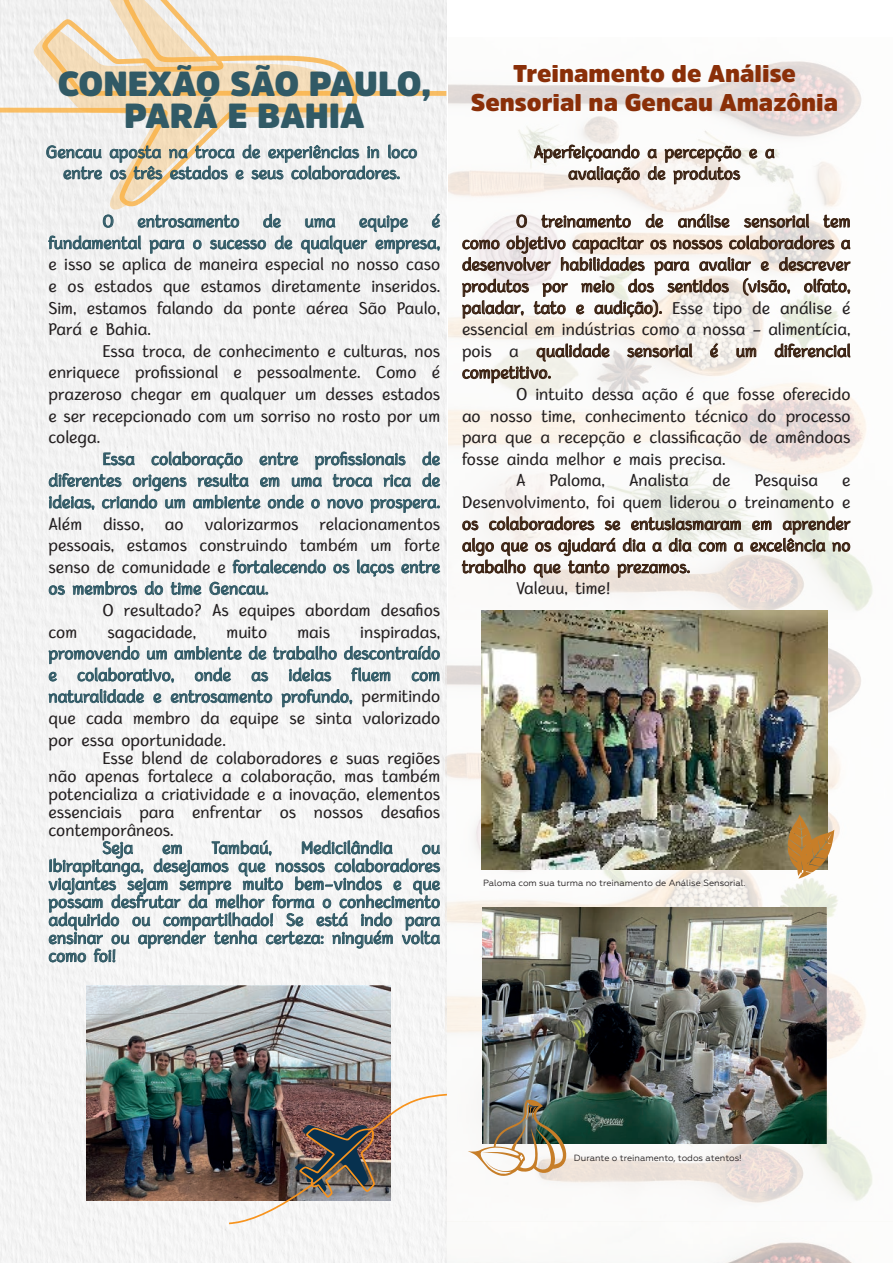
<style>
.page{position:relative;width:893px;height:1263px;background:#fff}
.page>*{position:absolute;margin:0;border:0;box-sizing:border-box;transform-origin:0 0}
.t1{font:900 34.5px/31.5px "Amsi Pro";color:#315a66;text-align:center}
.t2{font:900 24px/28.8px "Amsi Pro";color:#8a2f08;text-align:center}
.t3{font:18px/21.6px "Bertina";color:#231f20;text-align:justify}
.t4{font:18px/21.6px "Bertina";color:#315a66;text-align:justify}
.t5{font:18px/21.6px "Bertina";color:#3a2111;text-align:justify}
.t6{font:9px "Geometria";color:#231f20}
.s1{color:#315a66}
.s2{color:#231f20}
</style>
<div class="page">
<img style="left:449px;top:61px;width:424px;height:559px">
<img style="left:446px;top:620px;width:427px;height:643px">
<div style="left:0;top:206px;width:446px;height:1057px;background:#f3f3f3"></div>
<svg style="left:48px;top:438px;width:393px;height:91px"></svg>
<svg style="left:333px;top:563px;width:17px;height:11px"></svg>
<svg style="left:357px;top:559px;width:37px;height:18px"></svg>
<svg style="left:401px;top:546px;width:40px;height:48px"></svg>
<svg style="left:48px;top:585px;width:17px;height:10px"></svg>
<svg style="left:72px;top:568px;width:65px;height:48px"></svg>
<svg style="left:145px;top:581px;width:18px;height:14px"></svg>
<svg style="left:170px;top:582px;width:32px;height:33px"></svg>
<svg style="left:209px;top:546px;width:117px;height:69px"></svg>
<svg style="left:48px;top:630px;width:392px;height:94px"></svg>
<svg style="left:48px;top:824px;width:393px;height:159px"></svg>
<svg style="left:0;top:0;width:446px;height:206px;fill:#f2eded"></svg>
<svg style="left:46px;top:129px;width:395px;height:141px"></svg>
<img style="left:86px;top:985px;width:304px;height:216px">
<img style="left:229px;top:1094px;width:218px;height:130px">
<svg style="left:750px;top:503px;width:101px;height:69px"></svg>
<svg style="left:461px;top:500px;width:282px;height:94px"></svg>
<svg style="left:462px;top:131px;width:389px;height:268px"></svg>
<img style="left:483px;top:908px;width:343px;height:236px">
<img style="left:468px;top:1100px;width:104px;height:76px">
<img style="left:482px;top:611px;width:345px;height:259px">
<svg style="left:788px;top:814px;width:46px;height:64px"></svg>
<h1 class="t1" style="left:58px;top:68px;width:375px">CONEXÃO SÃO PAULO,<br>PARÁ E BAHIA</h1>
<p class="t4" style="left:46px;top:141px;width:373px;line-height:21px;text-align:center">Gencau aposta na troca de experiências in loco entre os três estados e seus colaboradores.</p>
<p class="t4" style="left:49px;top:210px;width:393px;text-align:right">é<br>fundamental para o sucesso de qualquer empresa,</p>
<p class="t3" style="left:49px;top:253px;width:393px">e isso se aplica de maneira especial no nosso caso e os estados que estamos diretamente inseridos.<br>Sim, estamos falando da ponte aérea São Paulo, Pará e Bahia.</p>
<p class="t3" style="left:49px;top:340px;width:393px;text-indent:54px">Essa troca, de conhecimento e culturas, nos enriquece profissional e pessoalmente. Como é prazeroso chegar em qualquer um desses estados e ser recepcionado com um sorriso no rosto por um colega.</p>
<p class="t4" style="left:49px;top:448px;width:393px;text-indent:54px">Essa colaboração entre profissionais de diferentes origens resulta em uma troca rica de ideias, criando um ambiente onde o novo prospera.</p>
<p class="t3" style="left:49px;top:512px;width:393px">Além disso, ao valorizarmos relacionamentos pessoais, estamos construindo também um forte senso de comunidade e <span class="s1">fortalecendo os laços entre os membros do time Gencau.</span></p>
<p class="t3" style="left:103px;top:599px;width:339px">O resultado? As equipes abordam desafios</p>
<p class="t3" style="left:49px;top:620px;width:30px">com</p>
<p class="t3" style="left:107px;top:620px;width:90px">sagacidade,</p>
<p class="t3" style="left:227px;top:620px;width:42px">muito</p>
<p class="t3" style="left:297px;top:620px;width:34px">mais</p>
<p class="t3" style="left:360px;top:620px;width:81px">inspiradas,</p>
<p class="t4" style="left:49px;top:642px;width:393px">promovendo um ambiente de trabalho descontraído e colaborativo, onde as ideias fluem com naturalidade e entrosamento profundo, <span class="s2">permitindo que cada membro da equipe se sinta valorizado por essa oportunidade.</span></p>
<p class="t3" style="left:49px;top:748px;width:393px;line-height:18px;text-indent:54px">Esse blend de colaboradores e suas regiões não apenas fortalece a colaboração, mas também potencializa a criatividade e a inovação, elementos essenciais para enfrentar os nossos desafios contemporâneos.</p>
<p class="t4" style="left:103px;top:836px;width:32px">Seja</p>
<p class="t4" style="left:162px;top:836px;width:22px">em</p>
<p class="t4" style="left:212px;top:836px;width:62px">Tambaú,</p>
<p class="t4" style="left:301px;top:836px;width:93px">Medicilândia</p>
<p class="t4" style="left:103px;top:210px;width:13px">O</p>
<p class="t4" style="left:137px;top:210px;width:104px">entrosamento</p>
<p class="t4" style="left:263px;top:210px;width:20px">de</p>
<p class="t4" style="left:305px;top:210px;width:32px">uma</p>
<p class="t4" style="left:359px;top:210px;width:51px">equipe</p>
<p class="t4" style="left:49px;top:838px;width:393px;line-height:18px;text-indent:373px">ou Ibirapitanga, desejamos que nossos colaboradores viajantes sejam sempre muito bem-vindos e que possam desfrutar da melhor forma o conhecimento adquirido ou compartilhado! Se está indo para ensinar ou aprender tenha certeza: ninguém volta como foi!</p>
<h2 class="t2" style="left:471px;top:59px;width:369px">Treinamento de Análise<br>Sensorial na Gencau Amazônia</h2>
<p class="t5" style="left:534px;top:141px;width:242px;text-align:center">Aperfeiçoando a percepção e a avaliação de produtos</p>
<p class="t5" style="left:462px;top:210px;width:390px;text-indent:54px">O treinamento de análise sensorial tem como objetivo capacitar os nossos colaboradores a desenvolver habilidades para avaliar e descrever produtos por meio dos sentidos (visão, olfato, paladar, tato e audição). <span class="s2">Esse tipo de análise é essencial em indústrias como a nossa - alimentícia, pois a</span> qualidade sensorial é um diferencial competitivo.</p>
<p class="t3" style="left:516px;top:383px;width:336px">O intuito dessa ação é que fosse oferecido</p>
<p class="t3" style="left:462px;top:404px;width:390px">ao nosso time, conhecimento técnico do processo</p>
<p class="t3" style="left:462px;top:426px;width:390px">para que a recepção e classificação de amêndoas</p>
<p class="t3" style="left:462px;top:448px;width:265px">fosse ainda melhor e mais precisa.</p>
<p class="t3" style="left:516px;top:469px;width:11px">A</p>
<p class="t3" style="left:549px;top:469px;width:57px">Paloma,</p>
<p class="t3" style="left:629px;top:469px;width:61px">Analista</p>
<p class="t3" style="left:713px;top:469px;width:20px">de</p>
<p class="t3" style="left:755px;top:469px;width:65px">Pesquisa</p>
<p class="t3" style="left:462px;top:469px;width:390px;text-align:right">e<br>Desenvolvimento, foi quem liderou o treinamento e</p>
<p class="t5" style="left:462px;top:512px;width:390px">os colaboradores se entusiasmaram em aprender algo que os ajudará dia a dia com a excelência no trabalho que tanto prezamos.</p>
<p class="t3" style="left:516px;top:577px;width:96px">Valeuu, time!</p>
<p class="t6" style="left:483px;top:878px;width:264px">Paloma com sua turma no treinamento de Análise Sensorial.</p>
<p class="t6" style="left:574px;top:1152px;width:169px">Durante o treinamento, todos atentos!</p>
</div>
